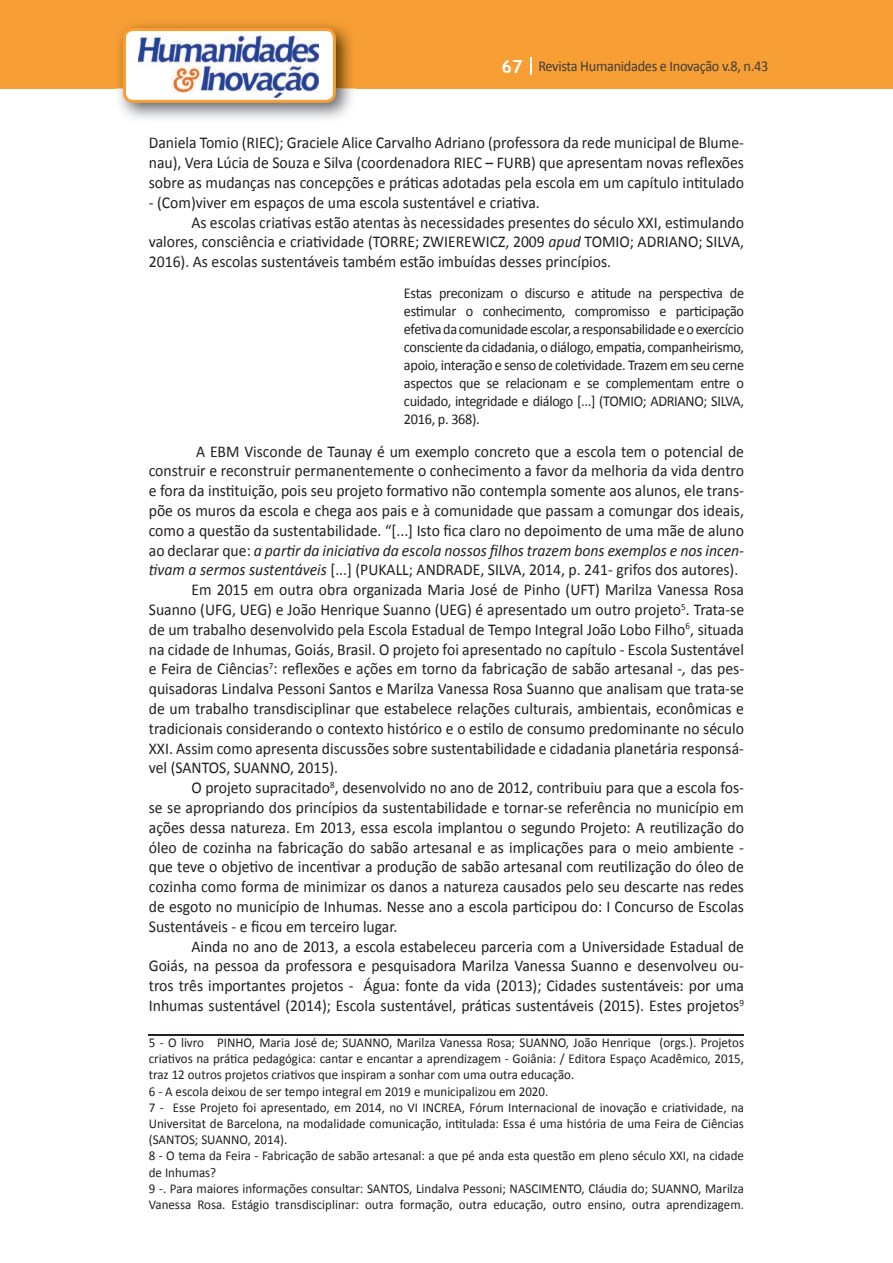
<style>
.page{position:relative;width:893px;height:1263px;background:#fff}
.page>*{position:absolute;margin:0;border:0;box-sizing:border-box;transform-origin:0 0}
.t1{font:16.5px/19.8px "Calibri";color:#231f20;text-align:justify;scale:.95 1}
.t2{font:italic 16.5px "Calibri";color:#231f20;scale:.95 1}
.t3{font:15px/18px "Calibri";letter-spacing:-.02em;color:#231f20;text-align:justify;scale:.95 1}
.t4{font:15px "Calibri";letter-spacing:-.02em;color:#3e3e3f;scale:.95 1}
.t5{font:13.5px/16.2px "Calibri";color:#231f20;scale:.96 1}
.s1{font-family:"Trebuchet MS";font-weight:700;font-size:18px;color:#fff}
.s2{font-style:italic}
.s3{font-style:normal}
</style>
<div class="page">
<div style="left:0;top:0;width:893px;height:88px;background:#f79e34"></div>
<svg style="left:530px;top:57px;width:2px;height:18px"></svg>
<img style="left:115px;top:24px;width:241px;height:95px">
<svg style="left:123px;top:28px;width:213px;height:75px"></svg>
<hr style="left:149px;top:1034px;width:595px;height:2px;background:#231f20">
<p class="t4" style="left:501px;top:57px;width:282px"><span class="s1">67</span> Revista Humanidades e Inovação v.8, n.43</p>
<p class="t1" style="left:149px;top:133px;width:628px">Daniela Tomio (RIEC); Graciele Alice Carvalho Adriano (professora da rede municipal de Blume&shy;nau), Vera Lúcia de Souza e Silva (coordenadora RIEC – FURB) que apresentam novas reflexões sobre as mudanças nas concepções e práticas adotadas pela escola em um capítulo intitulado</p>
<p class="t1" style="left:149px;top:193px;width:413px">- (Com)viver em espaços de uma escola sustentável e criativa.</p>
<p class="t1" style="left:191px;top:212px;width:583px">As escolas criativas estão atentas às necessidades presentes do século XXI, estimulando</p>
<p class="t1" style="left:149px;top:232px;width:628px">valores, consciência e criatividade (TORRE; ZWIEREWICZ, 2009 <span class="s2">apud</span> TOMIO; ADRIANO; SILVA,</p>
<p class="t1" style="left:149px;top:252px;width:488px">2016). As escolas sustentáveis também estão imbuídas desses princípios.</p>
<p class="t3" style="left:404px;top:284px;width:360px">Estas preconizam o discurso e atitude na perspectiva de estimular o conhecimento, compromisso e participação efetiva da comunidade escolar, a responsabilidade e o exercício consciente da cidadania, o diálogo, empatia, companheirismo, apoio, interação e senso de coletividade. Trazem em seu cerne aspectos que se relacionam e se complementam entre o cuidado, integridade e diálogo [...] (TOMIO; ADRIANO; SILVA, 2016, p. 368).</p>
<p class="t1" style="left:196px;top:441px;width:578px">A EBM Visconde de Taunay é um exemplo concreto que a escola tem o potencial de</p>
<p class="t1" style="left:149px;top:461px;width:628px">construir e reconstruir permanentemente o conhecimento a favor da melhoria da vida dentro</p>
<p class="t1" style="left:149px;top:481px;width:628px">e fora da instituição, pois seu projeto formativo não contempla somente aos alunos, ele trans-</p>
<p class="t1" style="left:149px;top:501px;width:628px">põe os muros da escola e chega aos pais e à comunidade que passam a comungar dos ideais,</p>
<p class="t1" style="left:149px;top:520px;width:628px">como a questão da sustentabilidade. “[...] Isto fica claro no depoimento de uma mãe de aluno</p>
<p class="t2" style="left:149px;top:539px;width:628px"><span class="s3">ao declarar que:</span> a partir da iniciativa da escola nossos filhos trazem bons exemplos e nos incen-</p>
<p class="t1" style="left:149px;top:560px;width:622px"><span class="s2">tivam a sermos sustentáveis</span> [...] (PUKALL; ANDRADE, SILVA, 2014, p. 241- grifos dos autores).</p>
<p class="t1" style="left:191px;top:580px;width:583px">Em 2015 em outra obra organizada Maria José de Pinho (UFT) Marilza Vanessa Rosa</p>
<p class="t1" style="left:149px;top:600px;width:628px">Suanno (UFG, UEG) e João Henrique Suanno (UEG) é apresentado um outro projeto<sup>5</sup>. Trata-se</p>
<p class="t1" style="left:149px;top:619px;width:628px">de um trabalho desenvolvido pela Escola Estadual de Tempo Integral João Lobo Filho<sup>6</sup>, situada</p>
<p class="t1" style="left:149px;top:639px;width:628px">na cidade de Inhumas, Goiás, Brasil. O projeto foi apresentado no capítulo - Escola Sustentável</p>
<p class="t1" style="left:149px;top:659px;width:628px">e Feira de Ciências<sup>7</sup>: reflexões e ações em torno da fabricação de sabão artesanal -<span class="s2">,</span> das pes-</p>
<p class="t1" style="left:149px;top:679px;width:628px">quisadoras Lindalva Pessoni Santos e Marilza Vanessa Rosa Suanno que analisam que trata-se</p>
<p class="t1" style="left:149px;top:699px;width:628px">de um trabalho transdisciplinar que estabelece relações culturais, ambientais, econômicas e</p>
<p class="t1" style="left:149px;top:718px;width:628px">tradicionais considerando o contexto histórico e o estilo de consumo predominante no século</p>
<p class="t1" style="left:149px;top:738px;width:628px">XXI. Assim como apresenta discussões sobre sustentabilidade e cidadania planetária responsá-</p>
<p class="t1" style="left:149px;top:758px;width:201px">vel (SANTOS, SUANNO, 2015).</p>
<p class="t1" style="left:191px;top:778px;width:583px">O projeto supracitado<sup>8</sup>, desenvolvido no ano de 2012, contribuiu para que a escola fos-</p>
<p class="t1" style="left:149px;top:798px;width:628px">se se apropriando dos princípios da sustentabilidade e tornar-se referência no município em</p>
<p class="t1" style="left:149px;top:817px;width:628px">ações dessa natureza. Em 2013, essa escola implantou o segundo Projeto: A reutilização do</p>
<p class="t1" style="left:149px;top:837px;width:628px">óleo de cozinha na fabricação do sabão artesanal e as implicações para o meio ambiente -</p>
<p class="t1" style="left:149px;top:857px;width:628px">que teve o objetivo de incentivar a produção de sabão artesanal com reutilização do óleo de</p>
<p class="t1" style="left:149px;top:877px;width:628px">cozinha como forma de minimizar os danos a natureza causados pelo seu descarte nas redes</p>
<p class="t1" style="left:149px;top:897px;width:628px">de esgoto no município de Inhumas. Nesse ano a escola participou do: I Concurso de Escolas</p>
<p class="t1" style="left:149px;top:916px;width:263px">Sustentáveis - e ficou em terceiro lugar.</p>
<p class="t1" style="left:191px;top:936px;width:583px">Ainda no ano de 2013, a escola estabeleceu parceria com a Universidade Estadual de</p>
<p class="t1" style="left:149px;top:956px;width:628px">Goiás, na pessoa da professora e pesquisadora Marilza Vanessa Suanno e desenvolveu ou-</p>
<p class="t1" style="left:149px;top:976px;width:628px">tros três importantes projetos - Água: fonte da vida (2013); Cidades sustentáveis: por uma</p>
<p class="t1" style="left:149px;top:996px;width:628px">Inhumas sustentável (2014); Escola sustentável, práticas sustentáveis (2015). Estes projetos<sup>9</sup></p>
<p class="t5" style="left:149px;top:1034px;width:622px">5 - O livro PINHO, Maria José de; SUANNO, Marilza Vanessa Rosa; SUANNO, João Henrique (orgs.). Projetos criativos na prática pedagógica: cantar e encantar a aprendizagem - Goiânia: / Editora Espaço Acadêmico, 2015, traz 12 outros projetos criativos que inspiram a sonhar com uma outra educação.<br>6 - A escola deixou de ser tempo integral em 2019 e municipalizou em 2020.<br>7 - Esse Projeto foi apresentado, em 2014, no VI INCREA, Fórum Internacional de inovação e criatividade, na Universitat de Barcelona, na modalidade comunicação, intitulada: Essa é uma história de uma Feira de Ciências (SANTOS; SUANNO, 2014).<br>8 - O tema da Feira - Fabricação de sabão artesanal: a que pé anda esta questão em pleno século XXI, na cidade de Inhumas?<br>9 -. Para maiores informações consultar: SANTOS, Lindalva Pessoni; NASCIMENTO, Cláudia do; SUANNO, Marilza Vanessa Rosa. Estágio transdisciplinar: outra formação, outra educação, outro ensino, outra aprendizagem.</p>
</div>
